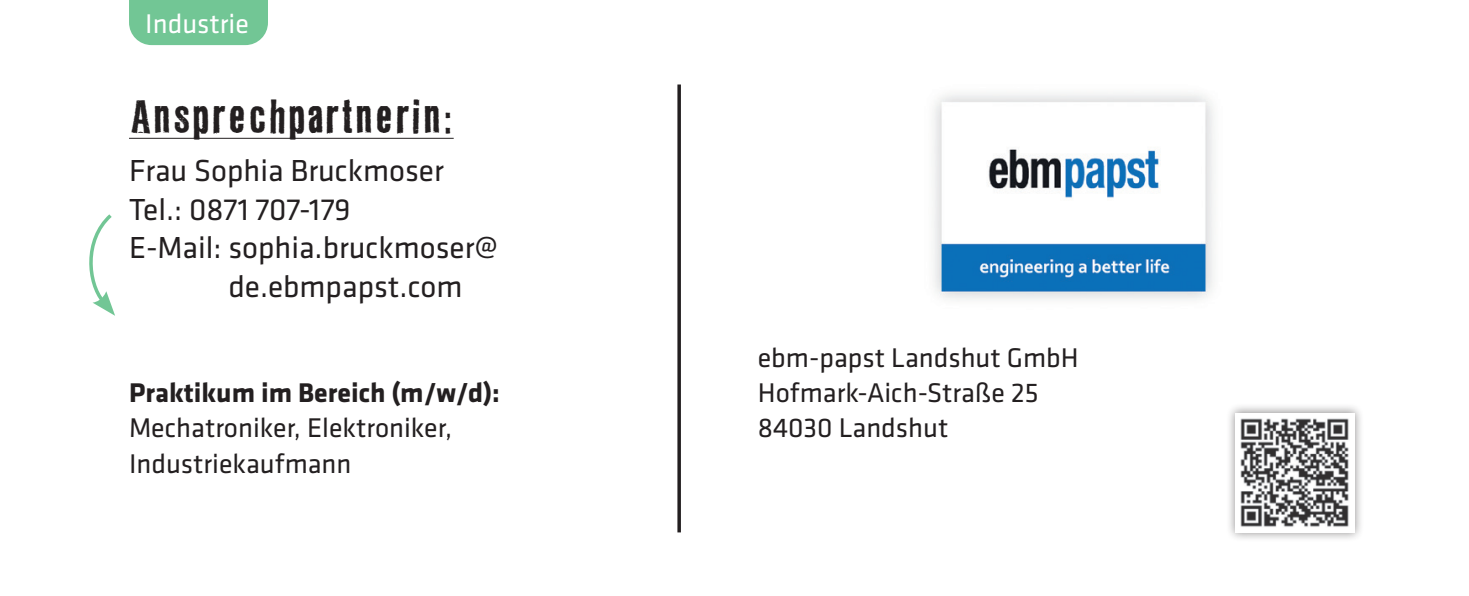
<style>
.page{position:relative;width:1469px;height:596px;background:#fff}
.page>*{position:absolute;margin:0;border:0;box-sizing:border-box;transform-origin:0 0}
.t1{font:42px "LL Rubber Grotesque";color:#231f20}
.t2{font:31.5px "Klavika Basic";color:#231f20}
.t3{font:28px/35px "Klavika Basic";color:#231f20}
.t4{font:700 28px "Klavika Basic";color:#231f20}
.t5{font:28px "Klavika Basic";color:#fff}
</style>
<div class="page">
<hr style="left:129px;top:138px;width:325px;height:1px;background:#231f20">
<svg style="left:677px;top:84px;width:4px;height:448px;background:#3e3a3b"></svg>
<div style="left:1225px;top:402px;width:138px;height:139px;background:#231f20;opacity:.5"></div>
<div style="left:1235px;top:412px;width:119px;height:120px;background:#fff"></div>
<img style="left:1240px;top:418px;width:109px;height:109px">
<img style="left:934px;top:94px;width:279px;height:206px">
<svg style="left:89px;top:214px;width:26px;height:101px"></svg>
<div style="left:129px;top:0;width:139px;height:45px;background:#72c695"></div>
<p class="t5" style="left:145px;top:5px;width:105px">Industrie</p>
<h1 class="t1" style="left:129px;top:90px;width:326px">Ansprechpartnerin:</h1>
<p class="t2" style="left:129px;top:150px;width:316px">Frau Sophia Bruckmoser</p>
<p class="t2" style="left:129px;top:188px;width:223px">Tel.: 0871 707-179</p>
<p class="t2" style="left:129px;top:227px;width:370px">E-Mail: sophia.bruckmoser@</p>
<p class="t2" style="left:228px;top:265px;width:236px">de.ebmpapst.com</p>
<p class="t4" style="left:129px;top:372px;width:372px">Praktikum im Bereich (m/w/d):</p>
<p class="t3" style="left:129px;top:409px;width:324px">Mechatroniker, Elektroniker,<br>Industriekaufmann</p>
<p class="t3" style="left:758px;top:339px;width:322px">ebm-papst Landshut GmbH<br>Hofmark-Aich-Straße 25<br>84030 Landshut</p>
</div>
